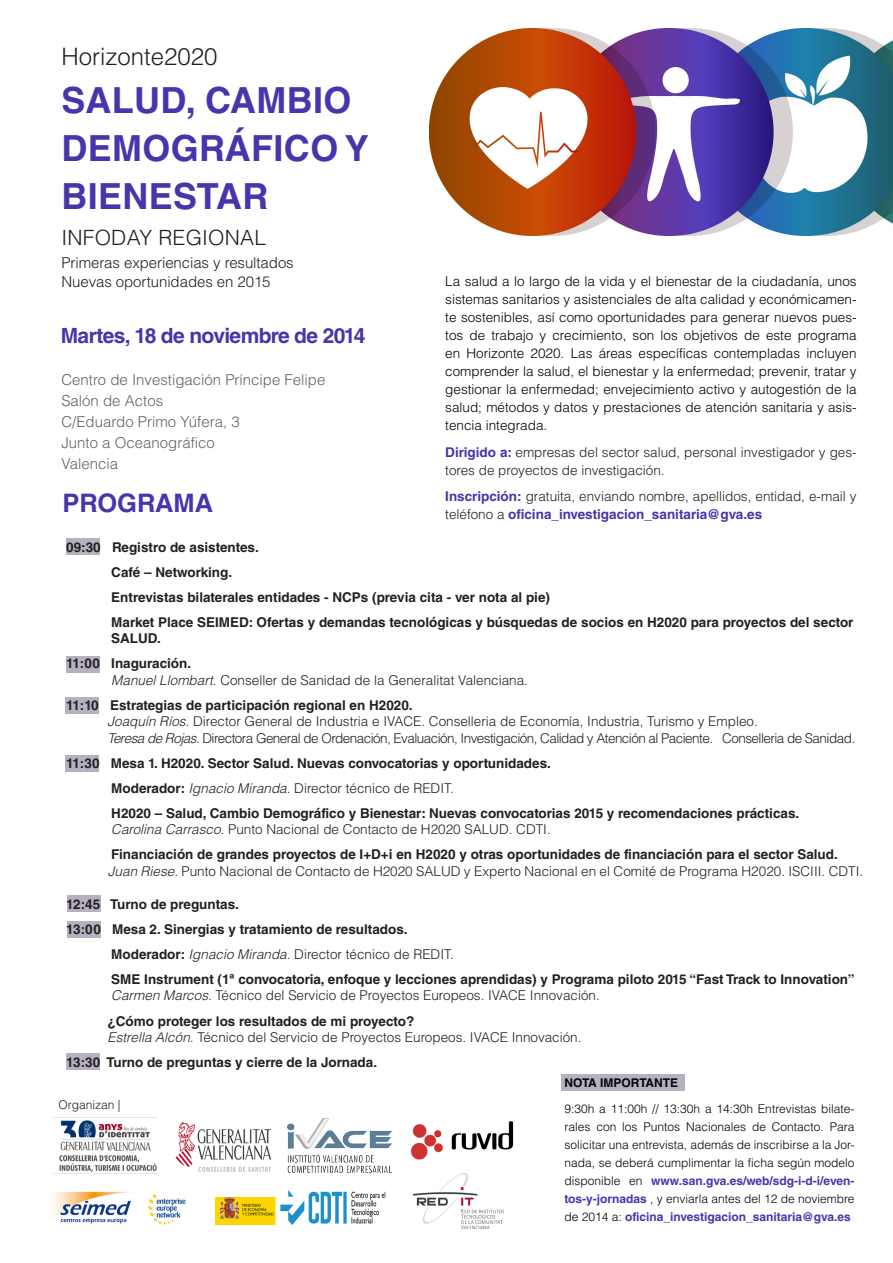
<style>
.page{position:relative;width:893px;height:1263px;background:#fff}
.page>*{position:absolute;margin:0;border:0;box-sizing:border-box;transform-origin:0 0}
.t1{font:700 36px "Helvetica LT Std";letter-spacing:.01em;color:#4835ab}
.t2{font:700 25.5px "Helvetica LT Std";color:#4835ab}
.t3{font:300 24px "Helvetica LT Std";color:#231f20}
.t4{font:700 21px "Helvetica LT Std";letter-spacing:-.03em;color:#4835ab}
.t5{font:300 21px "Helvetica LT Std";letter-spacing:.01em;color:#231f20}
.t6{font:300 15px "Helvetica LT Std";color:#636366}
.t7{font:300 15px "Helvetica LT Std";letter-spacing:-.005em;color:#231f20}
.t8{font:700 13.5px/16.5px "Helvetica LT Std";color:#231f20}
.t9{font:300 13.5px/18px "Helvetica LT Std";color:#231f20}
.t10{font:300 13.5px/18px "Helvetica LT Std";color:#000;text-align:justify}
.t11{font:300 13.5px "Helvetica LT Std";letter-spacing:-.04em;color:#231f20}
.t12{font:300 12px/18px "Helvetica LT Std";color:#000;text-align:justify}
.t13{font:700 12px "Helvetica LT Std";color:#040108}
.t14{font:300 12px "Helvetica LT Std";color:#231f20}
.s1{font-weight:700;color:#4835ab}
.s2{font-style:italic}
.s3{font-weight:700}
</style>
<div class="page">
<div style="left:561px;top:1074px;width:124px;height:17px;background:#b6b1c0"></div>
<div style="left:67px;top:1053px;width:33px;height:17px;background:#b6b1c0"></div>
<div style="left:67px;top:921px;width:33px;height:16px;background:#b6b1c0"></div>
<div style="left:67px;top:895px;width:33px;height:17px;background:#b6b1c0"></div>
<div style="left:66px;top:755px;width:33px;height:16px;background:#b6b1c0"></div>
<div style="left:66px;top:697px;width:33px;height:17px;background:#b6b1c0"></div>
<div style="left:66px;top:656px;width:33px;height:17px;background:#b6b1c0"></div>
<div style="left:66px;top:538px;width:34px;height:17px;background:#b6b1c0"></div>
<img style="left:410px;top:1121px;width:104px;height:39px">
<img style="left:53px;top:1120px;width:105px;height:54px">
<img style="left:288px;top:1118px;width:103px;height:55px">
<img style="left:216px;top:1191px;width:170px;height:33px">
<img style="left:413px;top:1174px;width:91px;height:55px">
<img style="left:54px;top:1191px;width:132px;height:34px">
<img style="left:429px;top:29px;width:464px;height:207px">
<img style="left:158px;top:1122px;width:128px;height:75px">
<p class="t3" style="left:61px;top:42px;width:158px">Horizonte2020</p>
<p class="t1" style="left:61px;top:78px;width:291px">SALUD, CAMBIO</p>
<p class="t1" style="left:61px;top:126px;width:309px">DEMOGRÁFICO Y</p>
<p class="t1" style="left:61px;top:174px;width:208px">BIENESTAR</p>
<p class="t5" style="left:61px;top:225px;width:206px">INFODAY REGIONAL</p>
<p class="t7" style="left:61px;top:253px;width:234px">Primeras experiencias y resultados</p>
<p class="t7" style="left:61px;top:272px;width:211px">Nuevas oportunidades en 2015</p>
<p class="t4" style="left:61px;top:322px;width:306px">Martes, 18 de noviembre de 2014</p>
<p class="t6" style="left:61px;top:370px;width:265px">Centro de Investigación Príncipe Felipe</p>
<p class="t6" style="left:61px;top:391px;width:103px">Salón de Actos</p>
<p class="t6" style="left:61px;top:412px;width:180px">C/Eduardo Primo Yúfera, 3</p>
<p class="t6" style="left:61px;top:433px;width:155px">Junto a Oceanográfico</p>
<p class="t6" style="left:61px;top:454px;width:58px">Valencia</p>
<p class="t2" style="left:63px;top:487px;width:152px">PROGRAMA</p>
<p class="t10" style="left:445px;top:272px;width:413px">La salud a lo largo de la vida y el bienestar de la ciudadanía, unos sistemas sanitarios y asistenciales de alta calidad y económicamen&shy;te sostenibles, así como oportunidades para generar nuevos pues&shy;tos de trabajo y crecimiento, son los objetivos de este programa en Horizonte 2020. Las áreas específicas contempladas incluyen comprender la salud, el bienestar y la enfermedad; prevenir, tratar y gestionar la enfermedad; envejecimiento activo y autogestión de la salud; métodos y datos y prestaciones de atención sanitaria y asis&shy;tencia integrada.</p>
<p class="t9" style="left:445px;top:443px;width:413px"><span class="s1">Dirigido a:</span> empresas del sector salud, personal investigador y ges&shy;tores de proyectos de investigación.</p>
<p class="t9" style="left:445px;top:487px;width:413px"><span class="s1">Inscripción:</span> gratuita, enviando nombre, apellidos, entidad, e-mail y teléfono a <span class="s1">oficina_investigacion_sanitaria@gva.es</span></p>
<p class="t8" style="left:66px;top:539px;width:194px">09:30 Registro de asistentes.</p>
<p class="t8" style="left:111px;top:564px;width:122px">Café – Networking.</p>
<p class="t8" style="left:111px;top:589px;width:440px">Entrevistas bilaterales entidades - NCPs (previa cita - ver nota al pie)</p>
<p class="t8" style="left:111px;top:614px;width:744px">Market Place SEIMED: Ofertas y demandas tecnológicas y búsquedas de socios en H2020 para proyectos del sector<br>SALUD.</p>
<p class="t8" style="left:66px;top:655px;width:126px">11:00 Inaguración.</p>
<p class="t9" style="left:111px;top:671px;width:418px"><span class="s2">Manuel Llombart</span>. Conseller de Sanidad de la Generalitat Valenciana.</p>
<p class="t8" style="left:66px;top:697px;width:348px">11:10 Estrategias de participación regional en H2020.</p>
<p class="t9" style="left:108px;top:712px;width:652px"><span class="s2">Joaquín Ríos.</span> Director General de Industria e IVACE. Conselleria de Economía, Industria, Turismo y Empleo.</p>
<p class="t11" style="left:108px;top:730px;width:749px"><span class="s2">Teresa de Rojas.</span> Directora General de Ordenación, Evaluación, Investigación, Calidad y Atención al Paciente. Conselleria de Sanidad.</p>
<p class="t8" style="left:66px;top:755px;width:486px">11:30 Mesa 1. H2020. Sector Salud. Nuevas convocatorias y oportunidades.</p>
<p class="t9" style="left:111px;top:779px;width:344px"><span class="s3">Moderador:</span> <span class="s2">Ignacio Miranda.</span> Director técnico de REDIT.</p>
<p class="t8" style="left:111px;top:805px;width:689px">H2020 – Salud, Cambio Demográfico y Bienestar: Nuevas convocatorias 2015 y recomendaciones prácticas.</p>
<p class="t9" style="left:111px;top:820px;width:441px"><span class="s2">Carolina Carrasco.</span> Punto Nacional de Contacto de H2020 SALUD. CDTI.</p>
<p class="t8" style="left:111px;top:846px;width:728px">Financiación de grandes proyectos de I+D+i en H2020 y otras oportunidades de financiación para el sector Salud.</p>
<p class="t9" style="left:108px;top:862px;width:757px"><span class="s2">Juan Riese.</span> Punto Nacional de Contacto de H2020 SALUD y Experto Nacional en el Comité de Programa H2020. ISCIII. CDTI.</p>
<p class="t8" style="left:66px;top:896px;width:174px">12:45 Turno de preguntas.</p>
<p class="t8" style="left:66px;top:921px;width:343px">13:00 Mesa 2. Sinergias y tratamiento de resultados.</p>
<p class="t9" style="left:111px;top:945px;width:344px"><span class="s3">Moderador:</span> <span class="s2">Ignacio Miranda.</span> Director técnico de REDIT.</p>
<p class="t8" style="left:111px;top:971px;width:745px">SME Instrument (1ª convocatoria, enfoque y lecciones aprendidas) y Programa piloto 2015 “Fast Track to Innovation”</p>
<p class="t9" style="left:111px;top:986px;width:490px"><span class="s2">Carmen Marcos.</span> Técnico del Servicio de Proyectos Europeos. IVACE Innovación.</p>
<p class="t8" style="left:108px;top:1012px;width:308px">¿Cómo proteger los resultados de mi proyecto?</p>
<p class="t9" style="left:108px;top:1028px;width:475px"><span class="s2">Estrella Alcón.</span> Técnico del Servicio de Proyectos Europeos. IVACE Innovación.</p>
<p class="t8" style="left:66px;top:1054px;width:312px">13:30 Turno de preguntas y cierre de la Jornada.</p>
<p class="t13" style="left:564px;top:1075px;width:115px">NOTA IMPORTANTE</p>
<p class="t12" style="left:564px;top:1100px;width:292px">9:30h a 11:00h // 13:30h a 14:30h Entrevistas bilate&shy;rales con los Puntos Nacionales de Contacto. Para solicitar una entrevista, además de inscribirse a la Jor&shy;nada, se deberá cumplimentar la ficha según modelo disponible en <span class="s1">www.san.gva.es/web/sdg-i-d-i/even&shy;tos-y-jornadas</span> , y enviarla antes del 12 de noviembre de 2014 a: <span class="s1">oficina_investigacion_sanitaria@gva.es</span></p>
<p class="t14" style="left:59px;top:1097px;width:64px">Organizan |</p>
</div>
